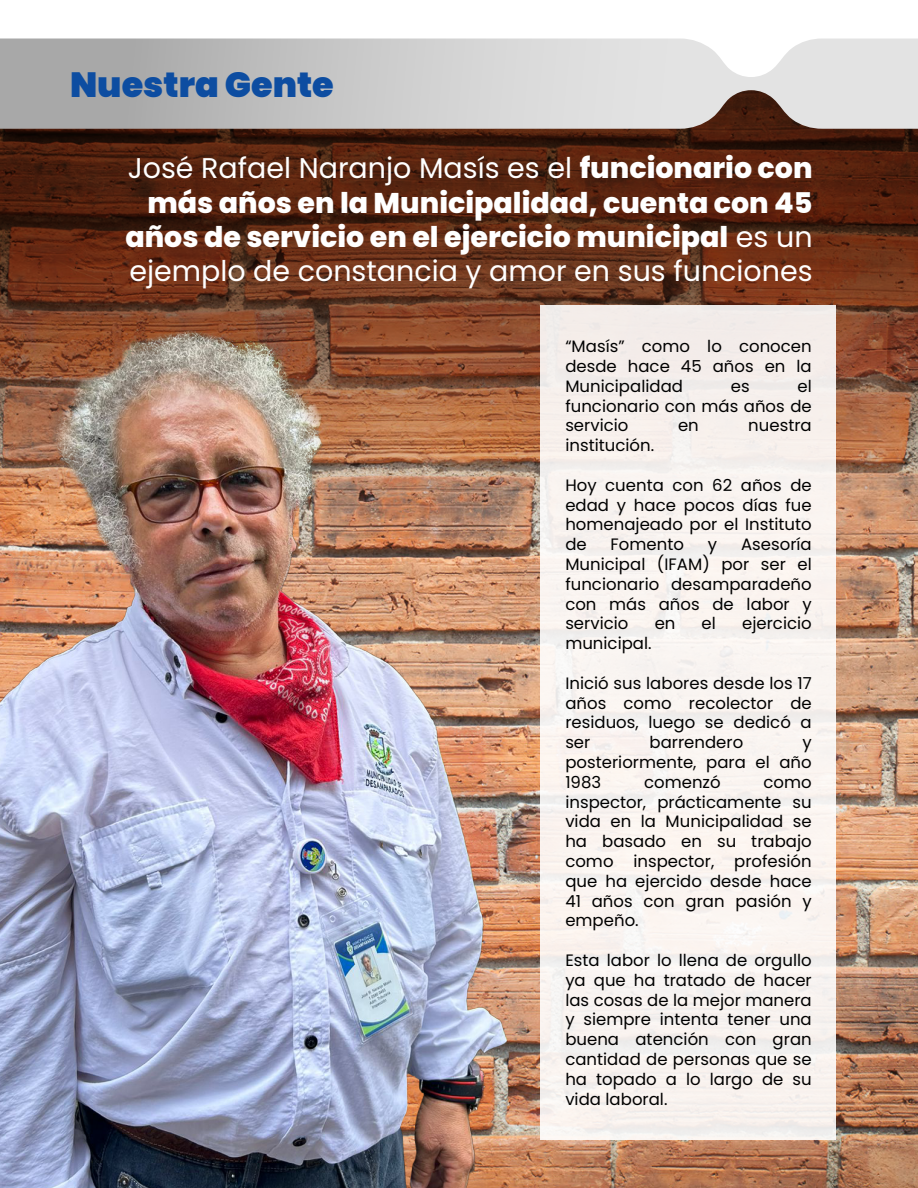
<style>
.page{position:relative;width:918px;height:1188px;background:#fff}
.page>*{position:absolute;margin:0;border:0;box-sizing:border-box;transform-origin:0 0}
.t1{font:900 34.95px "Poppins";color:#0d4da1}
.t2{font:800 28.5px/34.2px "Poppins";color:#fff;text-align:right}
.t3{font:16.5px/19.8px "Poppins";color:#000;text-align:justify}
.s1{font-weight:400}
</style>
<div class="page">
<img style="left:701px;top:525px;width:217px;height:663px">
<svg style="left:0;top:129px;width:918px;height:396px;background:#5e2c17"></svg>
<svg style="left:0;top:39px;width:918px;height:90px;background:#c8c7c6"></svg>
<img style="left:0;top:227px;width:701px;height:961px">
<div style="left:540px;top:305px;width:296px;height:834px;background:#f8f3ef"></div>
<h1 class="t1" style="left:70px;top:65px;width:265px">Nuestra Gente</h1>
<h2 class="t2" style="left:125px;top:152px;width:689px"><span class="s1">José Rafael Naranjo Masís es el</span> funcionario con más años en la Municipalidad, cuenta con 45 años de servicio en el ejercicio municipal <span class="s1">es un ejemplo de constancia y amor en sus funciones</span></h2>
<p class="t3" style="left:565px;top:337px;width:248px">“Masís” como lo conocen desde hace 45 años en la Municipalidad</p>
<p class="t3" style="left:565px;top:376px;width:248px;text-indent:232px">el funcionario con más años de servicio</p>
<p class="t3" style="left:731px;top:376px;width:20px">es</p>
<p class="t3" style="left:678px;top:416px;width:22px">en</p>
<p class="t3" style="left:748px;top:416px;width:65px">nuestra</p>
<p class="t3" style="left:565px;top:436px;width:90px">institución.</p>
<p class="t3" style="left:565px;top:475px;width:248px">Hoy cuenta con 62 años de edad y hace pocos días fue homenajeado por el Instituto de</p>
<p class="t3" style="left:565px;top:535px;width:248px;text-indent:176px">Asesoría Municipal (IFAM) por ser el funcionario desamparadeño con más años de labor y servicio</p>
<p class="t3" style="left:611px;top:535px;width:75px">Fomento</p>
<p class="t3" style="left:708px;top:535px;width:11px">y</p>
<p class="t3" style="left:655px;top:614px;width:22px">en</p>
<p class="t3" style="left:702px;top:614px;width:16px">el</p>
<p class="t3" style="left:742px;top:614px;width:71px">ejercicio</p>
<p class="t3" style="left:565px;top:634px;width:88px">municipal.</p>
<p class="t3" style="left:565px;top:673px;width:248px">Inició sus labores desde los 17 años como recolector de residuos, luego se dedicó a ser</p>
<p class="t3" style="left:650px;top:733px;width:95px">barrendero</p>
<p class="t3" style="left:565px;top:733px;width:248px;text-indent:237px">y posteriormente, para el año 1983</p>
<p class="t3" style="left:644px;top:772px;width:78px">comenzó</p>
<p class="t3" style="left:565px;top:772px;width:248px;text-indent:198px">como inspector, prácticamente su vida en la Municipalidad se ha basado en su trabajo como inspector, profesión que ha ejercido desde hace 41 años con gran pasión y empeño.</p>
<p class="t3" style="left:565px;top:950px;width:248px">Esta labor lo llena de orgullo ya que ha tratado de hacer las cosas de la mejor manera y siempre intenta tener una buena atención con gran cantidad de personas que se ha topado a lo largo de su vida laboral.</p>
</div>
